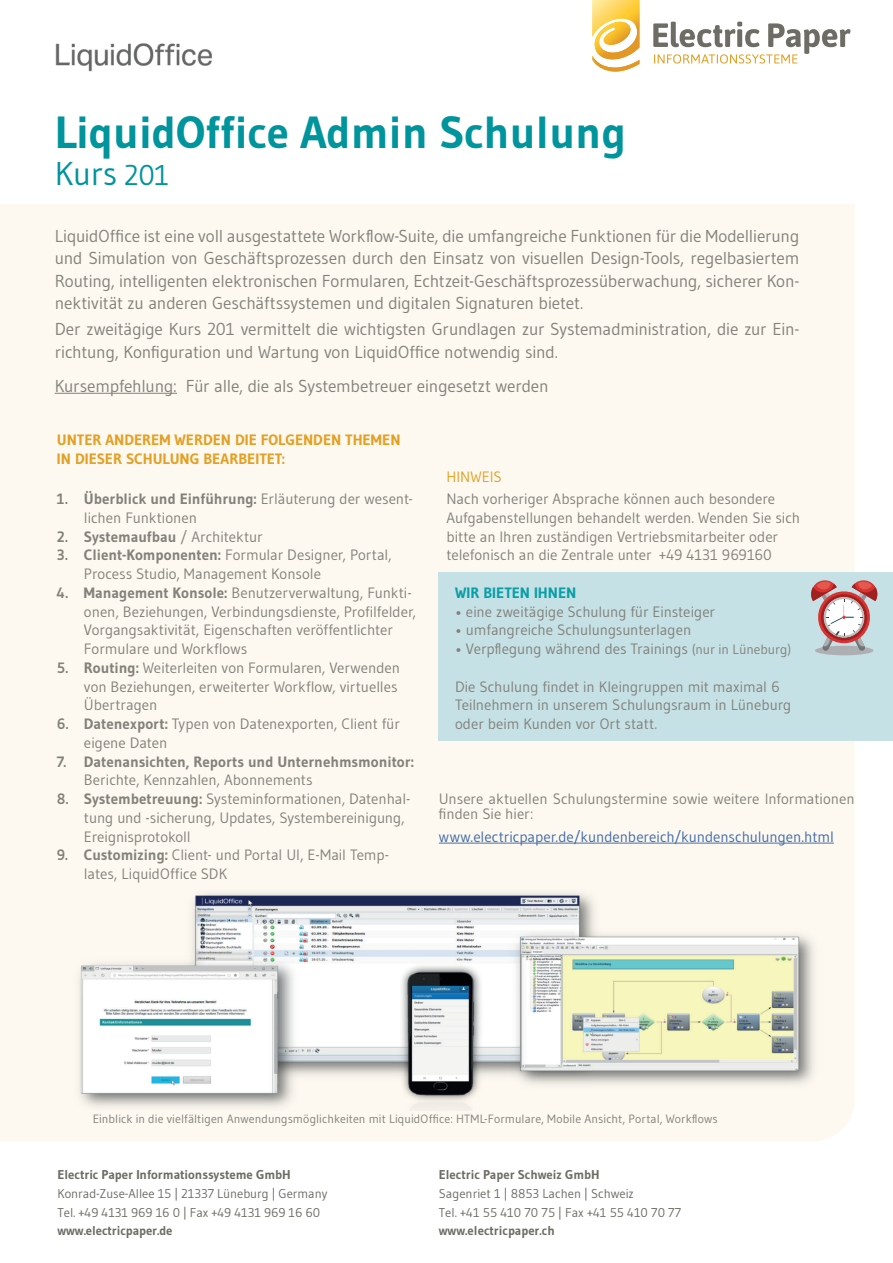
<style>
.page{position:relative;width:893px;height:1263px;background:#fff}
.page>*{position:absolute;margin:0;border:0;box-sizing:border-box;transform-origin:0 0}
.t1{font:700 45px "Gudea";color:#00949c}
.t2{font:33px "Gudea";color:#00949c}
.t3{font:17.25px/22.5px "Gudea";letter-spacing:-.01em;color:#82827b;text-align:justify}
.t4{font:15px/18.8px "Gudea";letter-spacing:-.005em;color:#82827b}
.t5{font:700 15px "Gudea";color:#82827b}
.t6{font:700 15px/18.8px "Gudea";color:#e3a023}
.t7{font:15px "Gudea";letter-spacing:-.005em;color:#436da8}
.t8{font:700 15px "Gudea";color:#089fa8}
.t9{font:15px "Gudea";letter-spacing:-.005em;color:#e3a023}
.t10{font:12.75px/18.8px "Gudea";letter-spacing:-.005em;color:#6d6d65}
.t11{font:700 12.75px "Gudea";letter-spacing:-.005em;color:#6d6d65}
.t12{font:12px "Gudea";letter-spacing:.005em;color:#82827b}
.s1{font-size:28.5px}
.s2{font-weight:700}
.s3{font-weight:400}
.s4{font-size:13.5px}
</style>
<div class="page">
<img style="left:55px;top:43px;width:157px;height:29px">
<svg style="left:592px;top:0;width:47px;height:72px"></svg>
<svg style="left:653px;top:22px;width:197px;height:42px"></svg>
<div style="left:0;top:204px;width:855px;height:937px;background:#fdf9f1"></div>
<div style="left:439px;top:572px;width:454px;height:169px;background:#c6e1e5"></div>
<div style="left:815px;top:646px;width:58px;height:9px;background:#aeafb3;border-radius:50%"></div>
<svg style="left:811px;top:580px;width:67px;height:71px"></svg>
<hr style="left:439px;top:843px;width:395px;height:1px;background:#436da8">
<hr style="left:55px;top:393px;width:122px;height:1px;background:#82827b">
<img style="left:70px;top:889px;width:753px;height:221px">
<h1 class="t1" style="left:55px;top:104px;width:573px">LiquidOffice Admin Schulung</h1>
<h2 class="t2" style="left:55px;top:153px;width:116px">Kurs <span class="s1">201</span></h2>
<p class="t3" style="left:55px;top:224px;width:746px">LiquidOffice ist eine voll ausgestattete Workflow-Suite, die umfangreiche Funktionen für die Modellierung und Simulation von Geschäftsprozessen durch den Einsatz von visuellen Design-Tools, regelbasiertem Routing, intelligenten elektronischen Formularen, Echtzeit-Geschäftsprozessüberwachung, sicherer Kon&shy;nektivität zu anderen Geschäftssystemen und digitalen Signaturen bietet.</p>
<p class="t3" style="left:55px;top:318px;width:746px">Der zweitägige Kurs 201 vermittelt die wichtigsten Grundlagen zur Systemadministration, die zur Ein&shy;richtung, Konfiguration und Wartung von LiquidOffice notwendig sind.</p>
<p class="t3" style="left:55px;top:374px;width:495px">Kursempfehlung: Für alle, die als Systembetreuer eingesetzt werden</p>
<p class="t6" style="left:57px;top:430px;width:345px">UNTER ANDEREM WERDEN DIE FOLGENDEN THEMEN<br>IN DIESER SCHULUNG BEARBEITET:</p>
<p class="t4" style="left:84px;top:489px;width:330px;text-indent:-27px"><span class="s2">1. Überblick und Einführung:</span> Erläuterung der wesent&shy;lichen Funktionen</p>
<p class="t5" style="left:57px;top:527px;width:207px">2. Systemaufbau <span class="s3">/ Architektur</span></p>
<p class="t4" style="left:84px;top:545px;width:309px;text-indent:-27px"><span class="s2">3. Client-Komponenten:</span> Formular Designer, Portal,<br>Process Studio, Management Konsole</p>
<p class="t4" style="left:84px;top:583px;width:334px;text-indent:-27px"><span class="s2">4. Management Konsole:</span> Benutzerverwaltung, Funkti&shy;onen, Beziehungen, Verbindungsdienste, Profilfelder, Vorgangsaktivität, Eigenschaften veröffentlichter Formulare und Workflows</p>
<p class="t4" style="left:84px;top:658px;width:318px;text-indent:-27px"><span class="s2">5. Routing:</span> Weiterleiten von Formularen, Verwenden von Beziehungen, erweiterter Workflow, virtuelles<br>Übertragen</p>
<p class="t4" style="left:84px;top:714px;width:317px;text-indent:-27px"><span class="s2">6. Datenexport:</span> Typen von Datenexporten, Client für eigene Daten</p>
<p class="t5" style="left:57px;top:752px;width:359px">7. Datenansichten, Reports und Unternehmsmonitor:</p>
<p class="t4" style="left:84px;top:770px;width:230px">Berichte, Kennzahlen, Abonnements</p>
<p class="t4" style="left:84px;top:789px;width:328px;text-indent:-27px"><span class="s2">8. Systembetreuung:</span> Systeminformationen, Datenhal&shy;tung und -sicherung, Updates, Systembereinigung,<br>Ereignisprotokoll</p>
<p class="t4" style="left:84px;top:845px;width:307px;text-indent:-27px"><span class="s2">9. Customizing:</span> Client- und Portal UI, E-Mail Temp&shy;lates, LiquidOffice SDK</p>
<p class="t9" style="left:446px;top:468px;width:57px">HINWEIS</p>
<p class="t4" style="left:446px;top:489px;width:355px">Nach vorheriger Absprache können auch besondere Aufgabenstellungen behandelt werden. Wenden Sie sich bitte an Ihren zuständigen Vertriebsmitarbeiter oder telefonisch an die Zentrale unter +49 4131 969160</p>
<p class="t8" style="left:455px;top:583px;width:123px">WIR BIETEN IHNEN</p>
<p class="t4" style="left:455px;top:602px;width:262px">• eine zweitägige Schulung für Einsteiger</p>
<p class="t4" style="left:455px;top:620px;width:238px">• umfangreiche Schulungsunterlagen</p>
<p class="t4" style="left:455px;top:639px;width:338px">• Verpflegung während des Trainings <span class="s4">(nur in Lüneburg)</span></p>
<p class="t4" style="left:455px;top:677px;width:338px">Die Schulung findet in Kleingruppen mit maximal 6<br>Teilnehmern in unserem Schulungsraum in Lüneburg oder beim Kunden vor Ort statt.</p>
<p class="t4" style="left:439px;top:791px;width:417px;line-height:15px">Unsere aktuellen Schulungstermine sowie weitere Informationen finden Sie hier:</p>
<p class="t7" style="left:439px;top:827px;width:397px">www.electricpaper.de/kundenbereich/kundenschulungen.html</p>
<p class="t12" style="left:93px;top:1111px;width:627px">Einblick in die vielfältigen Anwendungsmöglichkeiten mit LiquidOffice: HTML-Formulare, Mobile Ansicht, Portal, Workflows</p>
<p class="t11" style="left:58px;top:1167px;width:235px">Electric Paper Informationssysteme GmbH</p>
<p class="t10" style="left:58px;top:1184px;width:271px">Konrad-Zuse-Allee 15 | 21337 Lüneburg | Germany<br>Tel. +49 4131 969 16 0 | Fax +49 4131 969 16 60</p>
<p class="t11" style="left:58px;top:1223px;width:117px">www.electricpaper.de</p>
<p class="t11" style="left:439px;top:1167px;width:162px">Electric Paper Schweiz GmbH</p>
<p class="t10" style="left:439px;top:1184px;width:244px">Sagenriet 1 | 8853 Lachen | Schweiz<br>Tel. +41 55 410 70 75 | Fax +41 55 410 70 77</p>
<p class="t11" style="left:439px;top:1223px;width:118px">www.electricpaper.ch</p>
</div>
